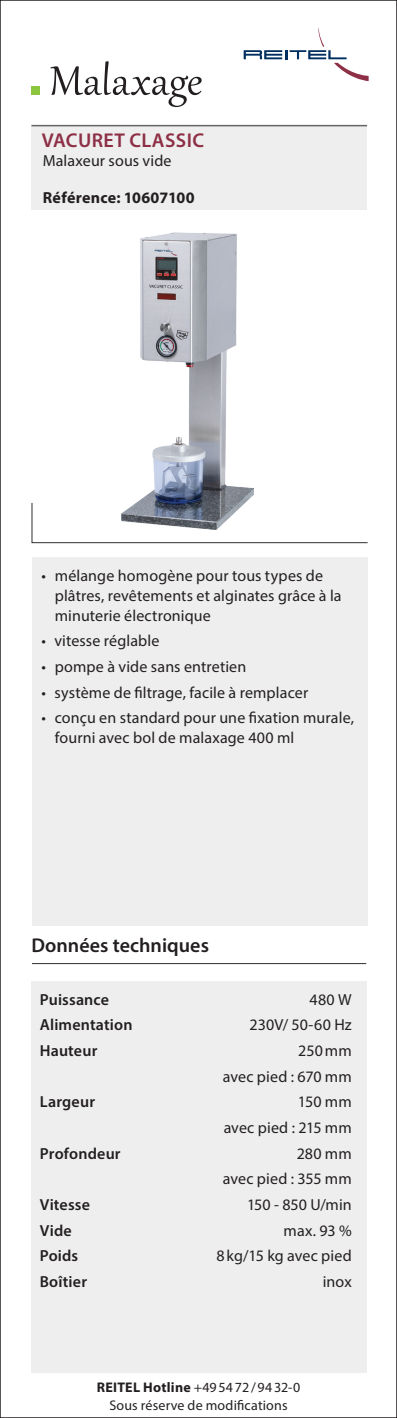
<style>
.page{position:relative;width:397px;height:1418px;background:#fff}
.page>*{position:absolute;margin:0;border:0;box-sizing:border-box;transform-origin:0 0}
.t1{font:50px "Gabriola";letter-spacing:.01em;color:#231f20}
.t2{font:600 20px "Myriad Pro";letter-spacing:.005em;color:#231f20}
.t3{font:600 20px "Myriad Pro";letter-spacing:.02em;color:#8d2f45}
.t4{font:16px/20px "Myriad Pro";letter-spacing:.01em;color:#231f20;text-align:right}
.t5{font:600 16px "Myriad Pro";letter-spacing:.01em;color:#231f20}
.t6{font:700 16px "Myriad Pro";letter-spacing:.015em;color:#231f20}
.t7{font:14px/18px "Myriad Pro";letter-spacing:.015em;color:#231f20;text-align:center}
.s1{font-weight:700}
</style>
<div class="page">
<div style="left:32px;top:557px;width:335px;height:369px;background:#eeeeef"></div>
<div style="left:31px;top:981px;width:336px;height:391px;background:#eeeeef"></div>
<div style="left:31px;top:125px;width:336px;height:85px;background:#eeeeef"></div>
<svg style="left:31px;top:503px;width:337px;height:40px"></svg>
<hr style="left:31px;top:125px;width:336px;height:1px;background:#312f30">
<hr style="left:32px;top:963px;width:334px;height:1px;background:#312f30">
<svg style="left:244px;top:28px;width:125px;height:53px"></svg>
<div style="left:31px;top:86px;width:9px;height:8px;background:#8bc63e"></div>
<img style="left:122px;top:233px;width:132px;height:296px">
<h1 class="t1" style="left:50px;top:48px;width:154px">Malaxage</h1>
<p class="t3" style="left:42px;top:127px;width:161px">VACURET CLAssic</p>
<p class="t4" style="left:43px;top:151px;width:130px">Malaxeur sous vide</p>
<p class="t6" style="left:43px;top:187px;width:153px">Référence: 10607100</p>
<p class="t4" style="left:55px;top:565px;width:288px;text-align:left;text-indent:-13px">• mélange homogène pour tous types de plâtres, revêtements et alginates grâce à la minuterie électronique</p>
<p class="t4" style="left:42px;top:630px;width:119px">• vitesse réglable</p>
<p class="t4" style="left:42px;top:656px;width:206px">• pompe à vide sans entretien</p>
<p class="t4" style="left:42px;top:682px;width:268px">• système de filtrage, facile à remplacer</p>
<p class="t4" style="left:55px;top:707px;width:301px;text-align:left;text-indent:-13px">• conçu en standard pour une fixation murale, fourni avec bol de malaxage 400 ml</p>
<p class="t2" style="left:31px;top:932px;width:179px">Données techniques</p>
<p class="t5" style="left:40px;top:989px;width:71px">Puissance</p>
<p class="t4" style="left:310px;top:988px;width:44px">480 W</p>
<p class="t5" style="left:40px;top:1014px;width:94px">Alimentation</p>
<p class="t4" style="left:250px;top:1014px;width:104px">230V/ 50-60 Hz</p>
<p class="t5" style="left:40px;top:1040px;width:59px">Hauteur</p>
<p class="t4" style="left:223px;top:1037px;width:130px;line-height:25.6px">250mm<br>avec pied : 670 mm</p>
<p class="t5" style="left:40px;top:1091px;width:57px">Largeur</p>
<p class="t4" style="left:224px;top:1088px;width:130px;line-height:25.6px">150 mm<br>avec pied : 215 mm</p>
<p class="t5" style="left:40px;top:1143px;width:82px">Profondeur</p>
<p class="t4" style="left:223px;top:1140px;width:130px;line-height:25.6px">280 mm<br>avec pied : 355 mm</p>
<p class="t5" style="left:40px;top:1194px;width:52px">Vitesse</p>
<p class="t4" style="left:247px;top:1194px;width:106px">150 - 850 U/min</p>
<p class="t5" style="left:40px;top:1220px;width:33px">Vide</p>
<p class="t4" style="left:283px;top:1219px;width:70px">max. 93 %</p>
<p class="t5" style="left:40px;top:1245px;width:40px">Poids</p>
<p class="t4" style="left:216px;top:1245px;width:137px">8kg/15 kg avec pied</p>
<p class="t5" style="left:40px;top:1271px;width:49px">Boîtier</p>
<p class="t4" style="left:323px;top:1271px;width:31px">inox</p>
<p class="t7" style="left:97px;top:1377px;width:205px"><span class="s1">REITEL Hotline</span> +495472/9432-0<br>Sous réserve de modifications</p>
</div>
